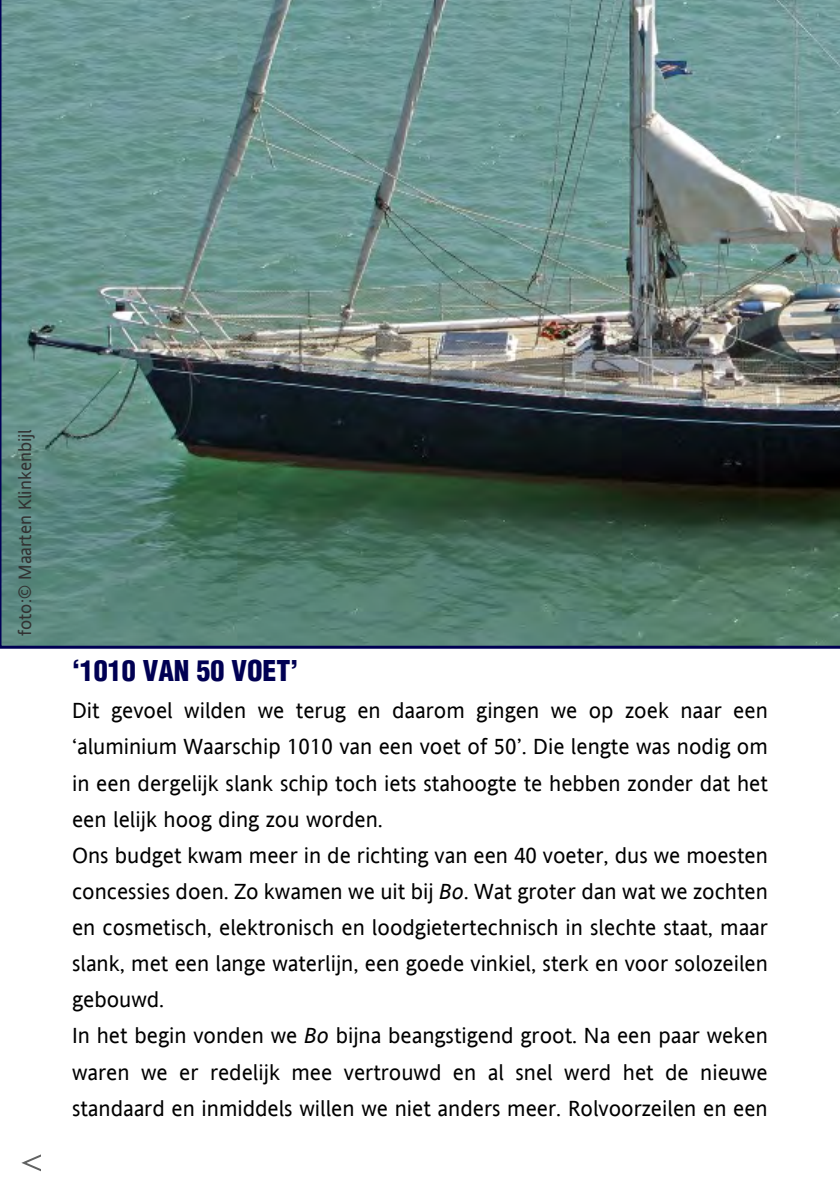
<style>
.page{position:relative;width:840px;height:1191px;background:#fff}
.page>*{position:absolute;margin:0;border:0;box-sizing:border-box;transform-origin:0 0}
.t1{font:900 condensed 28px "Helvetica LT Std";color:#000053}
.t2{font:22px/36.2px "Andale Sans";color:#000}
.t3{font:18px "Andale Sans";color:#323232}
.s1{font-style:italic}
</style>
<div class="page">
<svg style="left:21px;top:1155px;width:19px;height:16px"></svg>
<img style="left:0;top:0;width:839px;height:648px">
<p class="t3" style="left:18px;top:636px;width:208px;rotate:-90deg">foto:© Maarten Klinkenbijl</p>
<p class="t1" style="left:72px;top:661px;width:228px">‘1010 VAN 50 VOET’</p>
<p class="t2" style="left:72px;top:694px;width:697px">Dit gevoel wilden we terug en daarom gingen we op zoek naar een ‘aluminium Waarschip 1010 van een voet of 50’. Die lengte was nodig om in een dergelijk slank schip toch iets stahoogte te hebben zonder dat het een lelijk hoog ding zou worden.<br>Ons budget kwam meer in de richting van een 40 voeter, dus we moesten concessies doen. Zo kwamen we uit bij <span class="s1">Bo</span>. Wat groter dan wat we zochten en cosmetisch, elektronisch en loodgietertechnisch in slechte staat, maar slank, met een lange waterlijn, een goede vinkiel, sterk en voor solozeilen gebouwd.<br>In het begin vonden we <span class="s1">Bo</span> bijna beangstigend groot. Na een paar weken waren we er redelijk mee vertrouwd en al snel werd het de nieuwe standaard en inmiddels willen we niet anders meer. Rolvoorzeilen en een</p>
</div>
